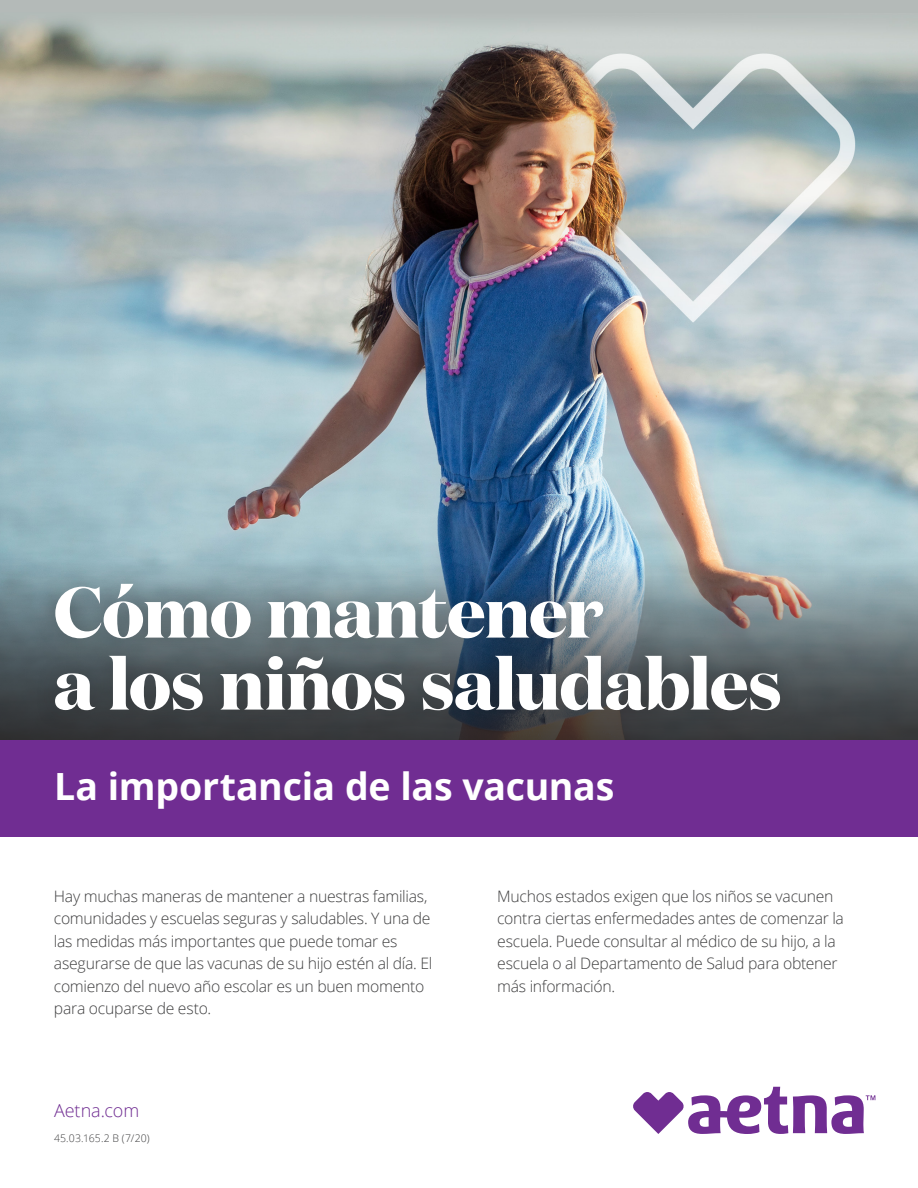
<style>
.page{position:relative;width:918px;height:1188px;background:#fff}
.page>*{position:absolute;margin:0;border:0;box-sizing:border-box;transform-origin:0 0}
.t1{font:700 71.7px/72px "Domaine Display";letter-spacing:-.015em;color:#fff}
.t2{font:700 37.5px "Open Sans";letter-spacing:-.01em;color:#fff}
.t3{font:300 18px "Open Sans";letter-spacing:-.005em;color:#702d92}
.t4{font:300 15.75px "Open Sans";letter-spacing:-.015em;color:#3e3e3f}
.t5{font:300 10.5px "Open Sans";letter-spacing:.01em;color:#3e3e3f}
</style>
<div class="page">
<img style="left:0;top:0;width:918px;height:516px">
<svg style="left:0;top:516px;width:918px;height:224px;background:#7c919a"></svg>
<svg style="left:633px;top:1087px;width:242px;height:47px"></svg>
<div style="left:0;top:740px;width:918px;height:97px;background:#702d92"></div>
<div style="left:33px;top:562px;width:768px;height:170px;background:#231f20;opacity:.38"></div>
<p class="t1" style="left:53px;top:575px;width:730px">Cómo mantener<br>a los niños saludables</p>
<h1 class="t2" style="left:54px;top:760px;width:562px">La importancia de las vacunas</h1>
<p class="t4" style="left:54px;top:885px;width:375px">Hay muchas maneras de mantener a nuestras familias,</p>
<p class="t4" style="left:497px;top:885px;width:338px">Muchos estados exigen que los niños se vacunen</p>
<p class="t4" style="left:54px;top:908px;width:378px">comunidades y escuelas seguras y saludables. Y una de</p>
<p class="t4" style="left:497px;top:908px;width:348px">contra ciertas enfermedades antes de comenzar la</p>
<p class="t4" style="left:54px;top:930px;width:345px">las medidas más importantes que puede tomar es</p>
<p class="t4" style="left:497px;top:930px;width:340px">escuela. Puede consultar al médico de su hijo, a la</p>
<p class="t4" style="left:54px;top:953px;width:380px">asegurarse de que las vacunas de su hijo estén al día. El</p>
<p class="t4" style="left:497px;top:953px;width:342px">escuela o al Departamento de Salud para obtener</p>
<p class="t4" style="left:54px;top:975px;width:372px">comienzo del nuevo año escolar es un buen momento</p>
<p class="t4" style="left:497px;top:975px;width:120px">más información.</p>
<p class="t4" style="left:54px;top:998px;width:159px">para ocuparse de esto.</p>
<p class="t3" style="left:54px;top:1098px;width:87px">Aetna.com</p>
<p class="t5" style="left:54px;top:1131px;width:97px">45.03.165.2 B (7/20)</p>
</div>
